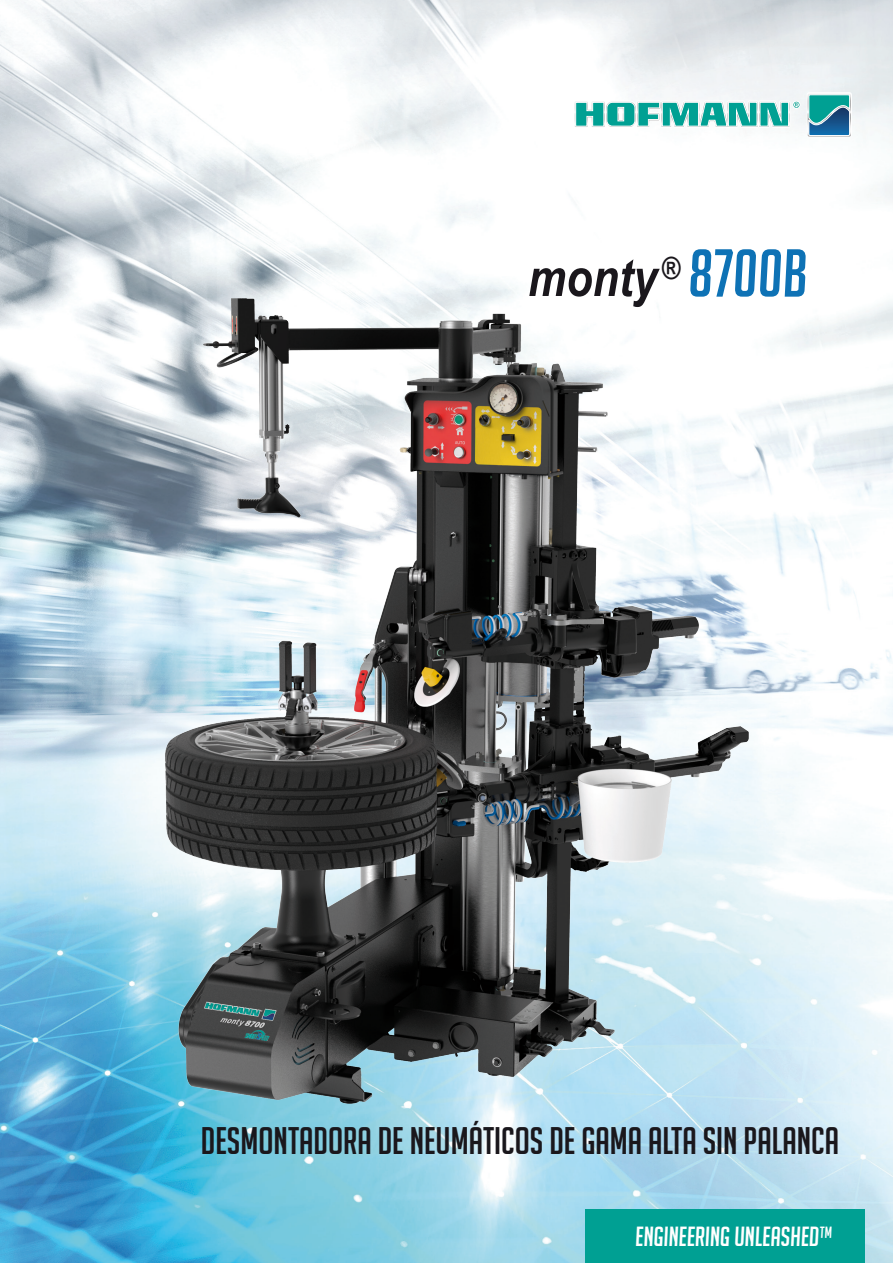
<style>
.page{position:relative;width:893px;height:1263px;background:#fff}
.page>*{position:absolute;margin:0;border:0;box-sizing:border-box;transform-origin:0 0}
.t1{font:italic 66px "Big Noodle Titling";color:#0e72b5}
.t2{font:italic 700 52.5px "Arial Narrow";color:#1a171c}
.t3{font:37.5px "Big Noodle Titling";color:#1a171c}
.t4{font:italic 27px "Big Noodle Titling";color:#fff}
</style>
<div class="page">
<img style="left:0;top:0;width:893px;height:1263px">
<div style="left:585px;top:1209px;width:280px;height:54px;background:#00a093"></div>
<div style="left:807px;top:92px;width:45px;height:45px;border:2px solid #fff"></div>
<svg style="left:573px;top:99px;width:229px;height:39px"></svg>
<svg style="left:808px;top:93px;width:43px;height:44px;background:#3d95a6"></svg>
<img style="left:63px;top:299px;width:685px;height:917px">
<p class="t2" style="left:528px;top:238px;width:154px">monty <sup>®</sup></p>
<p class="t1" style="left:689px;top:238px;width:121px">8700B</p>
<p class="t3" style="left:201px;top:1121px;width:639px">DESMONTADORA DE NEUMÁTICOS DE GAMA ALTA SIN PALANCA</p>
<p class="t4" style="left:636px;top:1221px;width:198px">ENGINEERING UNLEASHED™</p>
</div>
